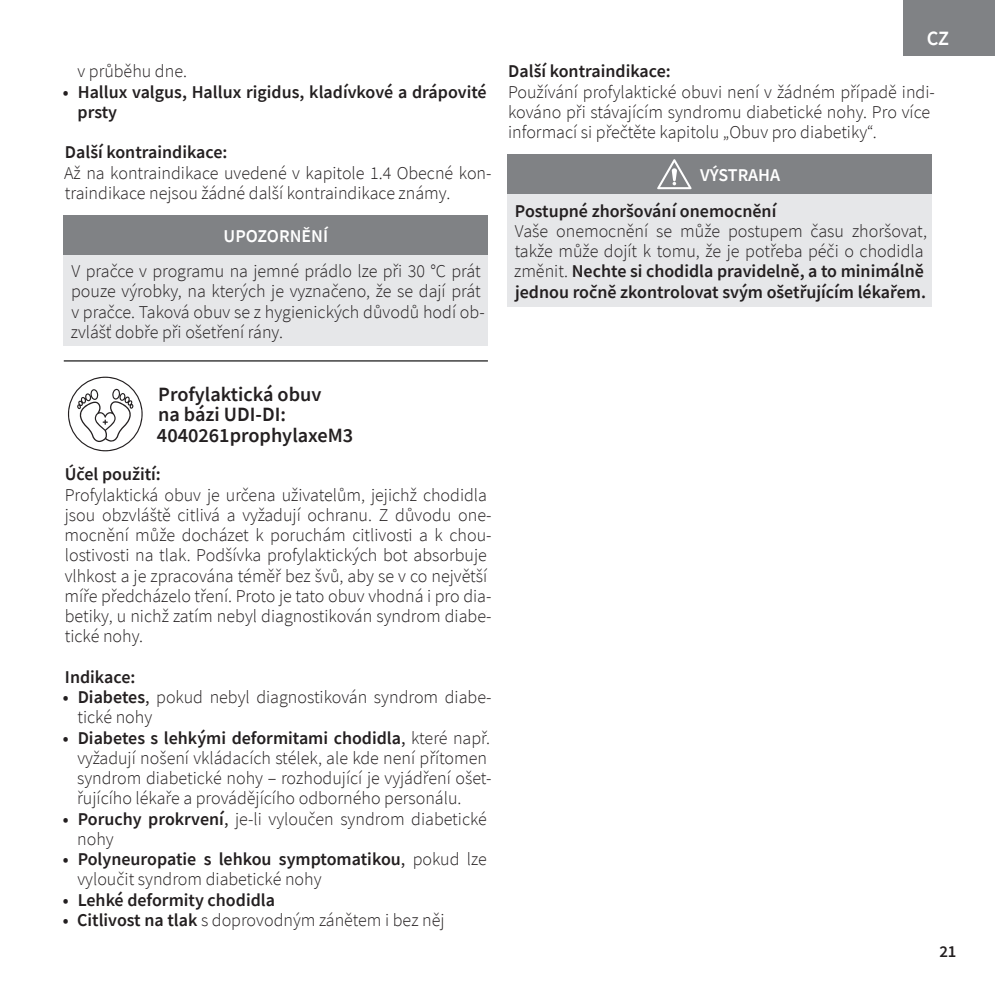
<style>
.page{position:relative;width:995px;height:995px;background:#fff}
.page>*{position:absolute;margin:0;border:0;box-sizing:border-box;transform-origin:0 0}
.t1{font:600 20.25px/20.2px "Source Sans Pro";color:#231f20}
.t2{font:600 20.25px "Source Sans Pro";color:#fff}
.t3{font:300 18px/20.2px "Source Sans Pro";color:#231f20}
.t4{font:600 18px/20.2px "Source Sans Pro";color:#231f20}
.t5{font:600 18px "Source Sans Pro";color:#fff}
.t6{font:600 16.65px "Source Sans Pro";color:#231f20}
.s1{font-weight:600}
.s2{font-weight:400}
</style>
<div class="page">
<div style="left:903px;top:0;width:92px;height:55px;background:#808285"></div>
<div style="left:64px;top:216px;width:424px;height:39px;background:#808285"></div>
<div style="left:64px;top:255px;width:424px;height:91px;background:#e6e7e9"></div>
<div style="left:507px;top:154px;width:424px;height:40px;background:#808285"></div>
<div style="left:507px;top:194px;width:424px;height:113px;background:#e6e7e9"></div>
<svg style="left:657px;top:159px;width:35px;height:30px"></svg>
<svg style="left:68px;top:377px;width:75px;height:74px"></svg>
<hr style="left:64px;top:360px;width:424px;height:1px;background:#000001">
<p class="t3" style="left:77px;top:61px;width:111px">v průběhu dne.</p>
<p class="t4" style="left:78px;top:81px;width:411px;text-indent:-15px">• Hallux valgus, Hallux rigidus, kladívkové a drápovité prsty</p>
<p class="t4" style="left:65px;top:142px;width:164px">Další kontraindikace:</p>
<p class="t3" style="left:64px;top:162px;width:429px">Až na kontraindikace uvedené v kapitole 1.4 Obecné kon&shy;traindikace nejsou žádné další kontraindikace známy.</p>
<p class="t5" style="left:224px;top:224px;width:106px">UPOZORNĚNÍ</p>
<p class="t3" style="left:71px;top:261px;width:416px">V pračce v programu na jemné prádlo lze při 30 °C prát pouze výrobky, na kterých je vyznačeno, že se dají prát v pračce. Taková obuv se z hygienických důvodů hodí ob&shy;zvlášť dobře při ošetření rány.</p>
<p class="t1" style="left:157px;top:384px;width:198px">Profylaktická obuv<br>na bázi UDI-DI:<br>4040261prophylaxeM3</p>
<p class="t4" style="left:65px;top:464px;width:98px">Účel použití:</p>
<p class="t3" style="left:65px;top:485px;width:429px">Profylaktická obuv je určena uživatelům, jejichž chodidla jsou obzvláště citlivá a vyžadují ochranu. Z důvodu one&shy;mocnění může docházet k poruchám citlivosti a k chou&shy;lostivosti na tlak. Podšívka profylaktických bot absorbuje vlhkost a je zpracována téměř bez švů, aby se v co největší míře předcházelo tření. Proto je tato obuv vhodná i pro dia&shy;betiky, u nichž zatím nebyl diagnostikován syndrom diabe&shy;tické nohy.</p>
<p class="t4" style="left:65px;top:667px;width:72px">Indikace:</p>
<p class="t3" style="left:77px;top:687px;width:416px;text-indent:-15px"><span class="s1">• Diabetes</span><span class="s2">,</span> pokud nebyl diagnostikován syndrom diabe&shy;tické nohy</p>
<p class="t3" style="left:77px;top:728px;width:416px;text-indent:-14px"><span class="s1">• Diabetes s lehkými deformitami chodidla</span><span class="s2">,</span> které např. vyžadují nošení vkládacích stélek, ale kde není přítomen syndrom diabetické nohy – rozhodující je vyjádření ošet&shy;řujícího lékaře a provádějícího odborného personálu.</p>
<p class="t3" style="left:77px;top:809px;width:411px;text-indent:-14px"><span class="s1">• Poruchy prokrvení</span><span class="s2">,</span> je-li vyloučen syndrom diabetické nohy</p>
<p class="t3" style="left:77px;top:849px;width:411px;text-indent:-15px"><span class="s1">• Polyneuropatie s lehkou symptomatikou</span><span class="s2">,</span> pokud lze vyloučit syndrom diabetické nohy</p>
<p class="t4" style="left:63px;top:889px;width:214px">• Lehké deformity chodidla</p>
<p class="t3" style="left:63px;top:910px;width:383px"><span class="s1">• Citlivost na tlak</span> s doprovodným zánětem i bez něj</p>
<p class="t2" style="left:927px;top:25px;width:24px">CZ</p>
<p class="t4" style="left:508px;top:61px;width:164px">Další kontraindikace:</p>
<p class="t3" style="left:508px;top:81px;width:428px">Používání profylaktické obuvi není v žádném případě indi&shy;kováno při stávajícím syndromu diabetické nohy. Pro více informací si přečtěte kapitolu „Obuv pro diabetiky“.</p>
<p class="t5" style="left:700px;top:163px;width:82px">VÝSTRAHA</p>
<p class="t4" style="left:515px;top:200px;width:263px">Postupné zhoršování onemocnění</p>
<p class="t3" style="left:514px;top:221px;width:414px">Vaše onemocnění se může postupem času zhoršovat, takže může dojít k tomu, že je potřeba péči o chodidla změnit. <span class="s1">Nechte si chodidla pravidelně, a to minimálně jednou ročně zkontrolovat svým ošetřujícím lékařem.</span></p>
<p class="t6" style="left:939px;top:940px;width:19px">21</p>
</div>
